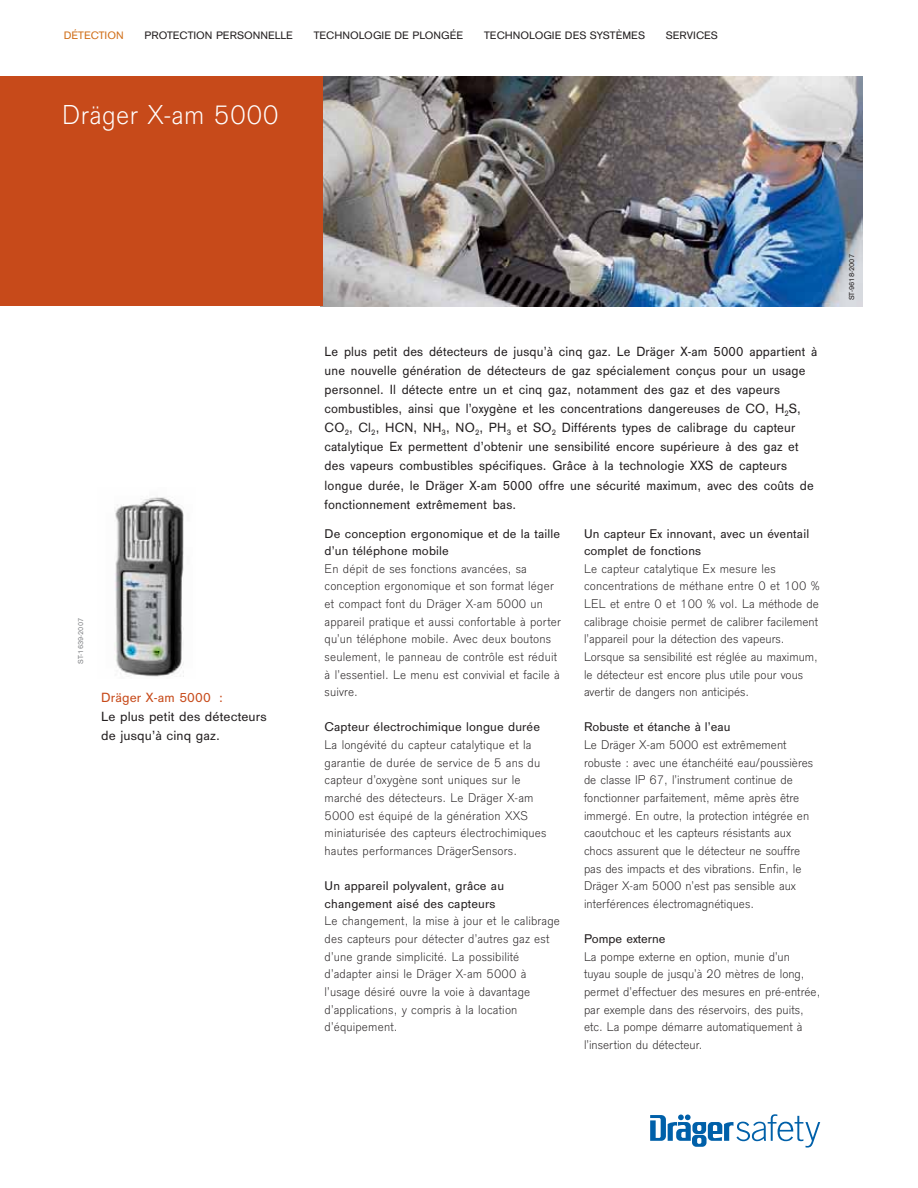
<style>
.page{position:relative;width:918px;height:1188px;background:#fff}
.page>*{position:absolute;margin:0;border:0;box-sizing:border-box;transform-origin:0 0}
.t1{font:300 28.5px "Draeger Sans";letter-spacing:.01em;color:#fff}
.t2{font:13.8px/19.2px "Draeger Sans Versal";letter-spacing:.01em;color:#231f20}
.t3{font:13.8px/19.2px "Draeger Sans";letter-spacing:.01em;color:#231f20}
.t4{font:13.8px "Draeger Sans";letter-spacing:.01em;color:#c74a1a}
.t5{font:300 13.2px/17.7px "Draeger Sans";letter-spacing:.005em;color:#231f20}
.t6{font:13.2px/17.7px "Draeger Sans";letter-spacing:.01em;color:#231f20}
.t7{font:11.25px "Draeger Sans";color:#231f20}
.t8{font:11.25px "Draeger Sans";color:#d06f19}
.t9{font:7.5px "Draeger Sans";color:#231f20}
.t10{font:7.5px "Draeger Sans";color:#808285}
</style>
<div class="page">
<img style="left:115px;top:497px;width:69px;height:180px">
<img style="left:323px;top:77px;width:540px;height:229px">
<svg style="left:650px;top:1114px;width:170px;height:34px"></svg>
<div style="left:0;top:77px;width:323px;height:229px;background:#c74a1a"></div>
<p class="t8" style="left:64px;top:31px;width:61px">DÉTECTION</p>
<p class="t7" style="left:144px;top:31px;width:150px">PROTECTION PERSONNELLE</p>
<p class="t7" style="left:314px;top:31px;width:151px">TECHNOLOGIE DE PLONGÉE</p>
<p class="t7" style="left:484px;top:31px;width:162px">TECHNOLOGIE DES SYSTÈMES</p>
<p class="t7" style="left:666px;top:31px;width:54px">SERVICES</p>
<h1 class="t1" style="left:62px;top:104px;width:218px">Dräger X-am 5000</h1>
<p class="t10" style="left:78px;top:664px;width:48px;rotate:-90deg">ST-1639-2007</p>
<p class="t4" style="left:101px;top:692px;width:123px">Dräger X-am 5000 :</p>
<p class="t3" style="left:101px;top:708px;width:167px">Le plus petit des détecteurs de jusqu’à cinq gaz.</p>
<p class="t2" style="left:325px;top:343px;width:494px">Le plus petit des détecteurs de jusqu’à cinq gaz. Le Dräger X-am 5000 appartient à une nouvelle génération de détecteurs de gaz spécialement conçus pour un usage personnel. Il détecte entre un et cinq gaz, notamment des gaz et des vapeurs combustibles, ainsi que l’oxygène et les concentrations dangereuses de CO, H<sub>2</sub>S, CO<sub>2</sub>, Cl<sub>2</sub>, HCN, NH<sub>3</sub>, NO<sub>2</sub>, PH<sub>3</sub> et SO<sub>2</sub> Différents types de calibrage du capteur catalytique Ex permettent d’obtenir une sensibilité encore supérieure à des gaz et des vapeurs combustibles spécifiques. Grâce à la technologie XXS de capteurs longue durée, le Dräger X-am 5000 offre une sécurité maximum, avec des coûts de fonctionnement extrêmement bas.</p>
<p class="t6" style="left:325px;top:525px;width:237px">De conception ergonomique et de la taille d’un téléphone mobile</p>
<p class="t5" style="left:325px;top:561px;width:238px">En dépit de ses fonctions avancées, sa conception ergonomique et son format léger et compact font du Dräger X-am 5000 un appareil pratique et aussi confortable à porter qu’un téléphone mobile. Avec deux boutons seulement, le panneau de contrôle est réduit à l’essentiel. Le menu est convivial et facile à suivre.</p>
<p class="t6" style="left:325px;top:719px;width:217px">Capteur électrochimique longue durée</p>
<p class="t5" style="left:325px;top:737px;width:223px">La longévité du capteur catalytique et la garantie de durée de service de 5 ans du capteur d’oxygène sont uniques sur le marché des détecteurs. Le Dräger X-am 5000 est équipé de la génération XXS miniaturisée des capteurs électrochimiques hautes performances DrägerSensors.</p>
<p class="t6" style="left:325px;top:878px;width:181px">Un appareil polyvalent, grâce au changement aisé des capteurs</p>
<p class="t5" style="left:325px;top:913px;width:237px">Le changement, la mise à jour et le calibrage des capteurs pour détecter d’autres gaz est d’une grande simplicité. La possibilité d’adapter ainsi le Dräger X-am 5000 à l’usage désiré ouvre la voie à davantage d’applications, y compris à la location d’équipement.</p>
<p class="t6" style="left:584px;top:526px;width:227px">Un capteur Ex innovant, avec un éventail complet de fonctions</p>
<p class="t5" style="left:584px;top:561px;width:237px">Le capteur catalytique Ex mesure les concentrations de méthane entre 0 et 100 % LEL et entre 0 et 100 % vol. La méthode de calibrage choisie permet de calibrer facilement l’appareil pour la détection des vapeurs.<br>Lorsque sa sensibilité est réglée au maximum, le détecteur est encore plus utile pour vous avertir de dangers non anticipés.</p>
<p class="t6" style="left:584px;top:719px;width:148px">Robuste et étanche à l’eau</p>
<p class="t5" style="left:584px;top:737px;width:231px">Le Dräger X-am 5000 est extrêmement robuste : avec une étanchéité eau/poussières de classe IP 67, l’instrument continue de fonctionner parfaitement, même après être immergé. En outre, la protection intégrée en caoutchouc et les capteurs résistants aux chocs assurent que le détecteur ne souffre pas des impacts et des vibrations. Enfin, le Dräger X-am 5000 n’est pas sensible aux interférences électromagnétiques.</p>
<p class="t6" style="left:584px;top:931px;width:83px">Pompe externe</p>
<p class="t5" style="left:584px;top:949px;width:238px">La pompe externe en option, munie d’un<br>tuyau souple de jusqu’à 20 mètres de long, permet d’effectuer des mesures en pré-entrée, par exemple dans des réservoirs, des puits, etc. La pompe démarre automatiquement à l’insertion du détecteur.</p>
<p class="t9" style="left:849px;top:300px;width:48px;rotate:-90deg">ST-9618-2007</p>
</div>
